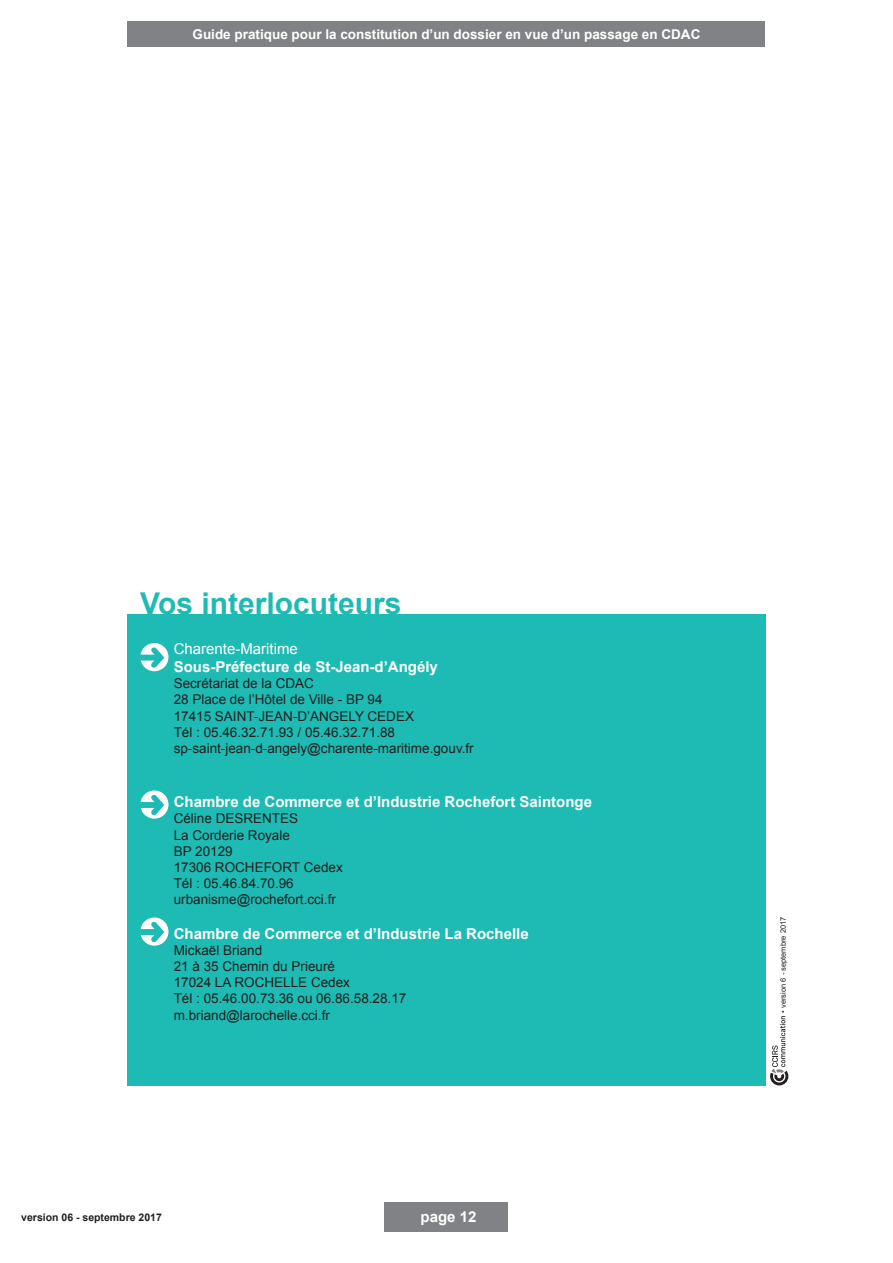
<style>
.page{position:relative;width:893px;height:1263px;background:#fff}
.page>*{position:absolute;margin:0;border:0;box-sizing:border-box;transform-origin:0 0}
.t1{font:700 30px "Arial";color:#1dbbb3}
.t2{font:700 15px "Arial";color:#fff}
.t3{font:15px "Arial";color:#fff}
.t4{font:13.5px/16.2px "Arial";color:#231f20}
.t5{font:700 13.5px "Arial";color:#fff}
.t6{font:700 10.5px "Arial";color:#231f20}
.t7{font:7.5px "Arial";color:#231f20}
</style>
<div class="page">
<div style="left:385px;top:1202px;width:123px;height:30px;background:#808285"></div>
<div style="left:128px;top:21px;width:637px;height:26px;background:#808285"></div>
<div style="left:127px;top:614px;width:639px;height:471px;background:#1dbbb3"></div>
<div style="left:140px;top:643px;width:28px;height:28px;background:#fff;border-radius:50%"></div>
<svg style="left:140px;top:647px;width:24px;height:21px"></svg>
<div style="left:140px;top:790px;width:28px;height:29px;background:#fff;border-radius:50%"></div>
<svg style="left:140px;top:795px;width:24px;height:20px"></svg>
<div style="left:140px;top:917px;width:28px;height:29px;background:#fff;border-radius:50%"></div>
<svg style="left:140px;top:922px;width:24px;height:20px"></svg>
<svg style="left:770px;top:1016px;width:18px;height:69px"></svg>
<p class="t5" style="left:193px;top:25px;width:509px">Guide pratique pour la constitution d’un dossier en vue d’un passage en CDAC</p>
<h1 class="t1" style="left:140px;top:584px;width:263px">Vos interlocuteurs</h1>
<p class="t3" style="left:174px;top:639px;width:126px">Charente-Maritime</p>
<p class="t2" style="left:174px;top:657px;width:266px">Sous-Préfecture de St-Jean-d’Angély</p>
<p class="t4" style="left:174px;top:675px;width:302px">Secrétariat de la CDAC<br>28 Place de l’Hôtel de Ville - BP 94<br>17415 SAINT-JEAN-D’ANGELY CEDEX<br>Tél : 05.46.32.71.93 / 05.46.32.71.88 sp-saint-jean-d-angely@charente-maritime.gouv.fr</p>
<p class="t2" style="left:174px;top:792px;width:420px">Chambre de Commerce et d’Industrie Rochefort Saintonge</p>
<p class="t4" style="left:174px;top:811px;width:171px">Céline DESRENTES<br>La Corderie Royale<br>BP 20129<br>17306 ROCHEFORT Cedex<br>Tél : 05.46.84.70.96 urbanisme@rochefort.cci.fr</p>
<p class="t2" style="left:174px;top:923px;width:357px">Chambre de Commerce et d’Industrie La Rochelle</p>
<p class="t4" style="left:174px;top:942px;width:234px">Mickaël Briand<br>21 à 35 Chemin du Prieuré<br>17024 LA ROCHELLE Cedex<br>Tél : 05.46.00.73.36 ou 06.86.58.28.17 m.briand@larochelle.cci.fr</p>
<p class="t6" style="left:21px;top:1210px;width:142px">version 06 - septembre 2017</p>
<p class="t2" style="left:421px;top:1207px;width:57px">page 12</p>
<p class="t7" style="left:778px;top:1013px;width:97px;rotate:-90deg">• version 6 - septembre 2017</p>
</div>
